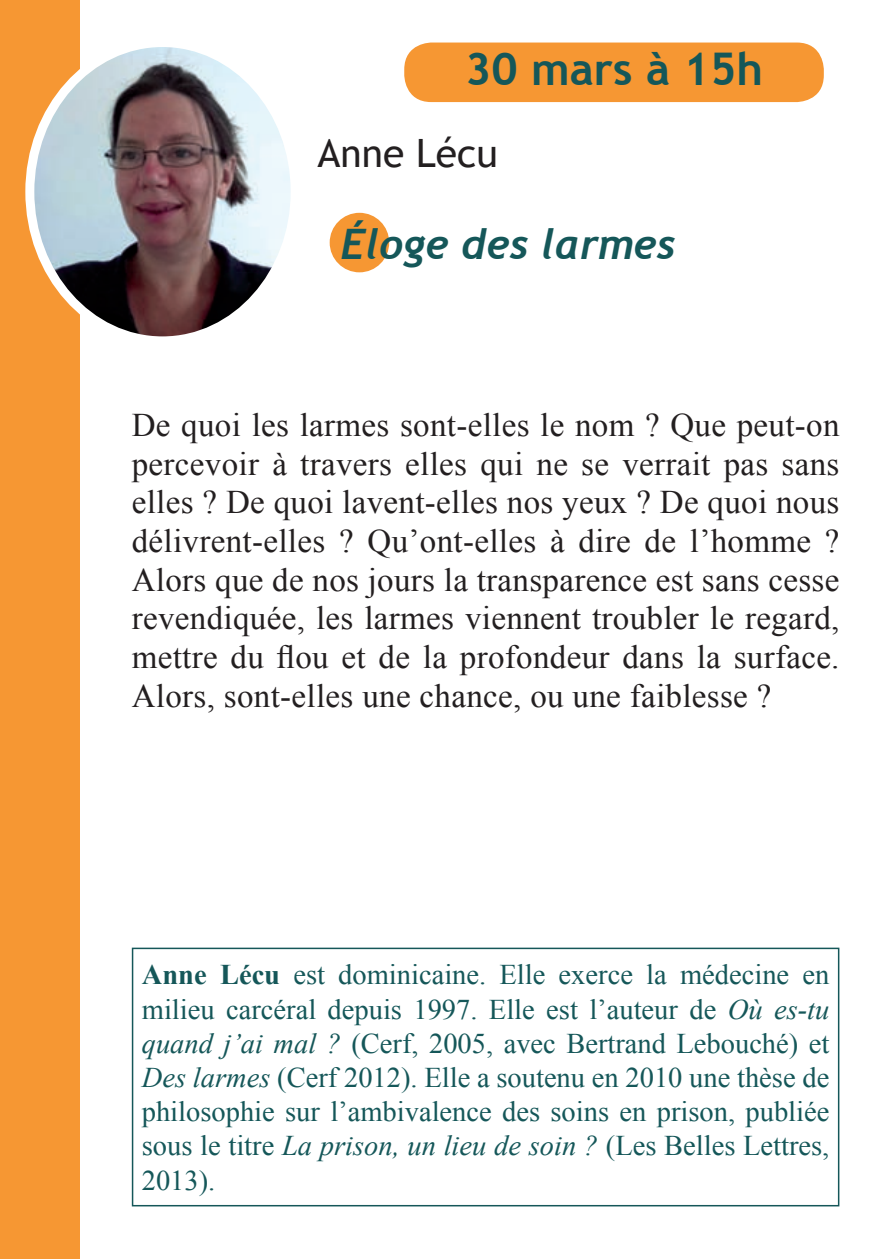
<style>
.page{position:relative;width:893px;height:1259px;background:#fff}
.page>*{position:absolute;margin:0;border:0;box-sizing:border-box;transform-origin:0 0}
.t1{font:700 45px "Trebuchet MS";color:#155759}
.t2{font:italic 700 42px "Trebuchet";color:#155759}
.t3{font:39px "Trebuchet MS";color:#231f20}
.t4{font:33px/38.7px "Times New Roman";letter-spacing:.01em;color:#231f20;text-align:justify}
.t5{font:28.5px/34.2px "Times New Roman";color:#155759;text-align:justify}
.s1{font-weight:700}
.s2{font-style:italic}
</style>
<div class="page">
<div style="left:0;top:0;width:80px;height:1259px;background:#f69733"></div>
<img style="left:30px;top:48px;width:260px;height:287px">
<div style="left:25px;top:38px;width:275px;height:307px;border:9px solid #fff;border-radius:50%"></div>
<div style="left:330px;top:213px;width:59px;height:59px;background:#f69733;border-radius:50%"></div>
<div style="left:404px;top:43px;width:420px;height:59px;background:#f69733;border-radius:27px"></div>
<div style="left:132px;top:947px;width:707px;height:259px;border:2px solid #155759"></div>
<h1 class="t1" style="left:465px;top:41px;width:300px">30 mars à 15h</h1>
<p class="t3" style="left:318px;top:130px;width:182px">Anne Lécu</p>
<p class="t2" style="left:341px;top:218px;width:337px">éloge des larmes</p>
<p class="t4" style="left:132px;top:405px;width:709px">De quoi les larmes sont-elles le nom ? Que peut-on percevoir à travers elles qui ne se verrait pas sans elles ? De quoi lavent-elles nos yeux ? De quoi nous délivrent-elles ? Qu’ont-elles à dire de l’homme ?<br>Alors que de nos jours la transparence est sans cesse revendiquée, les larmes viennent troubler le regard, mettre du flou et de la profondeur dans la surface.<br>Alors, sont-elles une chance, ou une faiblesse ?</p>
<p class="t5" style="left:142px;top:957px;width:689px"><span class="s1">Anne Lécu</span> est dominicaine. Elle exerce la médecine en milieu carcéral depuis 1997. Elle est l’auteur de <span class="s2">Où es-tu quand j’ai mal ?</span> (Cerf, 2005, avec Bertrand Lebouché) et <span class="s2">Des larmes</span> (Cerf 2012). Elle a soutenu en 2010 une thèse de philosophie sur l’ambivalence des soins en prison, publiée sous le titre <span class="s2">La prison, un lieu de soin ?</span> (Les Belles Lettres, 2013).</p>
</div>
